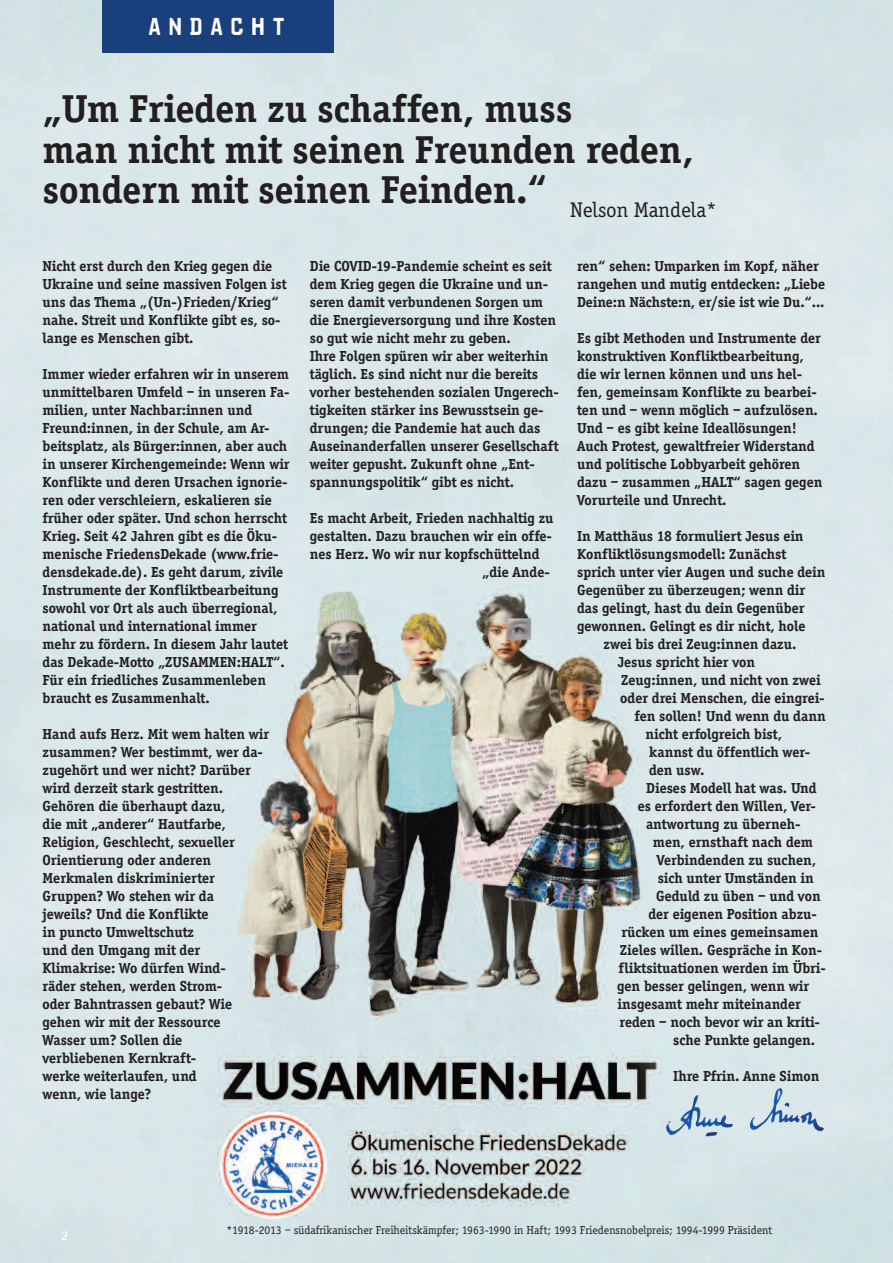
<style>
.page{position:relative;width:893px;height:1263px;background:#fff}
.page>*{position:absolute;margin:0;border:0;box-sizing:border-box;transform-origin:0 0}
.t1{font:700 40.05px/40px "Officina Serif";color:#231f20}
.t2{font:18px "Cargo Two SF";letter-spacing:.45em;color:#fff}
.t3{font:700 15px/18px "Officina Serif";color:#231f20}
.t4{font:700 13.5px "Rotis Sans Serif";color:#fff}
.t5{font:12px "Officina Serif";color:#231f20}
</style>
<div class="page">
<img style="left:0;top:0;width:893px;height:1263px">
<div style="left:102px;top:0;width:232px;height:53px;background:#193f7d"></div>
<img style="left:666px;top:1088px;width:158px;height:47px">
<p class="t2" style="left:148px;top:19px;width:138px">ANDACHT</p>
<h1 class="t1" style="left:43px;top:89px;width:676px">„Um Frieden zu schaffen, muss<br>man nicht mit seinen Freunden reden, sondern mit seinen Feinden.“ <sub>Nelson</sub> <sub>Mandela*</sub></h1>
<p class="t3" style="left:43px;top:256px;width:246px">Nicht erst durch den Krieg gegen die Ukraine und seine massiven Folgen ist uns das Thema „(Un-)Frieden/Krieg“ nahe. Streit und Konflikte gibt es, so&shy;lange es Menschen gibt.</p>
<p class="t3" style="left:43px;top:364px;width:249px">Immer wieder erfahren wir in unserem unmittelbaren Umfeld – in unseren Fa&shy;milien, unter Nachbar:innen und Freund:innen, in der Schule, am Ar&shy;beitsplatz, als Bürger:innen, aber auch in unserer Kirchengemeinde: Wenn wir Konflikte und deren Ursachen ignorie&shy;ren oder verschleiern, eskalieren sie früher oder später. Und schon herrscht Krieg. Seit 42 Jahren gibt es die Öku&shy;menische FriedensDekade (www.frie&shy;densdekade.de). Es geht darum, zivile Instrumente der Konfliktbearbeitung sowohl vor Ort als auch überregional, national und international immer mehr zu fördern. In diesem Jahr lautet das Dekade-Motto „ZUSAMMEN:HALT“.<br>Für ein friedliches Zusammenleben braucht es Zusammenhalt.</p>
<p class="t3" style="left:43px;top:724px;width:228px">Hand aufs Herz. Mit wem halten wir zusammen? Wer bestimmt, wer da&shy;zugehört und wer nicht? Darüber wird derzeit stark gestritten.<br>Gehören die überhaupt dazu,<br>die mit „anderer“ Hautfarbe,<br>Religion, Geschlecht, sexueller<br>Orientierung oder anderen<br>Merkmalen diskriminierter<br>Gruppen? Wo stehen wir da<br>jeweils? Und die Konflikte<br>in puncto Umweltschutz<br>und den Umgang mit der<br>Klimakrise: Wo dürfen Wind-<br>räder stehen, werden Strom-<br>oder Bahntrassen gebaut? Wie gehen wir mit der Ressource<br>Wasser um? Sollen die<br>verbliebenen Kernkraft-<br>werke weiterlaufen, und<br>wenn, wie lange?</p>
<p class="t3" style="left:310px;top:256px;width:251px">Die COVID-19-Pandemie scheint es seit dem Krieg gegen die Ukraine und un&shy;seren damit verbundenen Sorgen um die Energieversorgung und ihre Kosten so gut wie nicht mehr zu geben.<br>Ihre Folgen spüren wir aber weiterhin täglich. Es sind nicht nur die bereits vorher bestehenden sozialen Ungerech&shy;tigkeiten stärker ins Bewusstsein ge&shy;drungen; die Pandemie hat auch das Auseinanderfallen unserer Gesellschaft weiter gepusht. Zukunft ohne „Ent&shy;spannungspolitik“ gibt es nicht.</p>
<p class="t3" style="left:310px;top:508px;width:245px">Es macht Arbeit, Frieden nachhaltig zu</p>
<p class="t3" style="left:310px;top:526px;width:244px">gestalten. Dazu brauchen wir ein offe-</p>
<p class="t3" style="left:310px;top:544px;width:231px">nes Herz. Wo wir nur kopfschüttelnd</p>
<p class="t3" style="left:482px;top:562px;width:69px">„die Ande-</p>
<p class="t3" style="left:577px;top:256px;width:249px">ren“ sehen: Umparken im Kopf, näher rangehen und mutig entdecken: „Liebe<br>Deine:n Nächste:n, er/sie ist wie Du.“...</p>
<p class="t3" style="left:577px;top:328px;width:247px">Es gibt Methoden und Instrumente der konstruktiven Konfliktbearbeitung, die wir lernen können und uns hel&shy;fen, gemeinsam Konflikte zu bearbei&shy;ten und – wenn möglich – aufzulösen.<br>Und – es gibt keine Ideallösungen!<br>Auch Protest, gewaltfreier Widerstand und politische Lobbyarbeit gehören dazu – zusammen „HALT“ sagen gegen Vorurteile und Unrecht.</p>
<p class="t3" style="left:577px;top:526px;width:228px">In Matthäus 18 formuliert Jesus ein</p>
<p class="t3" style="left:577px;top:544px;width:211px">Konfliktlösungsmodell: Zunächst</p>
<p class="t3" style="left:577px;top:562px;width:250px">sprich unter vier Augen und suche dein</p>
<p class="t3" style="left:577px;top:580px;width:230px">Gegenüber zu überzeugen; wenn dir</p>
<p class="t3" style="left:577px;top:598px;width:229px">das gelingt, hast du dein Gegenüber</p>
<p class="t3" style="left:577px;top:616px;width:230px">gewonnen. Gelingt es dir nicht, hole</p>
<p class="t3" style="left:603px;top:634px;width:194px">zwei bis drei Zeug:innen dazu.</p>
<p class="t3" style="left:618px;top:652px;width:139px">Jesus spricht hier von</p>
<p class="t3" style="left:621px;top:670px;width:201px">Zeug:innen, und nicht von zwei</p>
<p class="t3" style="left:620px;top:688px;width:206px">oder drei Menschen, die eingrei-</p>
<p class="t3" style="left:635px;top:706px;width:193px">fen sollen! Und wenn du dann</p>
<p class="t3" style="left:645px;top:724px;width:138px">nicht erfolgreich bist,</p>
<p class="t3" style="left:649px;top:742px;width:162px">kannst du öffentlich wer-</p>
<p class="t3" style="left:649px;top:760px;width:57px">den usw.</p>
<p class="t3" style="left:646px;top:778px;width:172px">Dieses Modell hat was. Und</p>
<p class="t3" style="left:638px;top:796px;width:180px">es erfordert den Willen, Ver-</p>
<p class="t3" style="left:646px;top:814px;width:156px">antwortung zu überneh-</p>
<p class="t3" style="left:653px;top:832px;width:162px">men, ernsthaft nach dem</p>
<p class="t3" style="left:657px;top:850px;width:161px">Verbindenden zu suchen,</p>
<p class="t3" style="left:658px;top:868px;width:158px">sich unter Umständen in</p>
<p class="t3" style="left:656px;top:886px;width:166px">Geduld zu üben – und von</p>
<p class="t3" style="left:648px;top:904px;width:170px">der eigenen Position abzu-</p>
<p class="t3" style="left:621px;top:922px;width:199px">rücken um eines gemeinsamen</p>
<p class="t3" style="left:620px;top:940px;width:204px">Zieles willen. Gespräche in Kon-</p>
<p class="t3" style="left:619px;top:958px;width:209px">fliktsituationen werden im Übri-</p>
<p class="t3" style="left:617px;top:976px;width:193px">gen besser gelingen, wenn wir</p>
<p class="t3" style="left:618px;top:994px;width:185px">insgesamt mehr miteinander</p>
<p class="t3" style="left:620px;top:1012px;width:202px">reden – noch bevor wir an kriti-</p>
<p class="t3" style="left:673px;top:1030px;width:143px">sche Punkte gelangen.</p>
<p class="t3" style="left:673px;top:1066px;width:148px">Ihre Pfrin. Anne Simon</p>
<p class="t4" style="left:61px;top:1231px;width:9px">2</p>
<p class="t5" style="left:226px;top:1222px;width:547px">*1918-2013 – südafrikanischer Freiheitskämpfer; 1963-1990 in Haft; 1993 Friedensnobelpreis; 1994-1999 Präsident</p>
</div>
